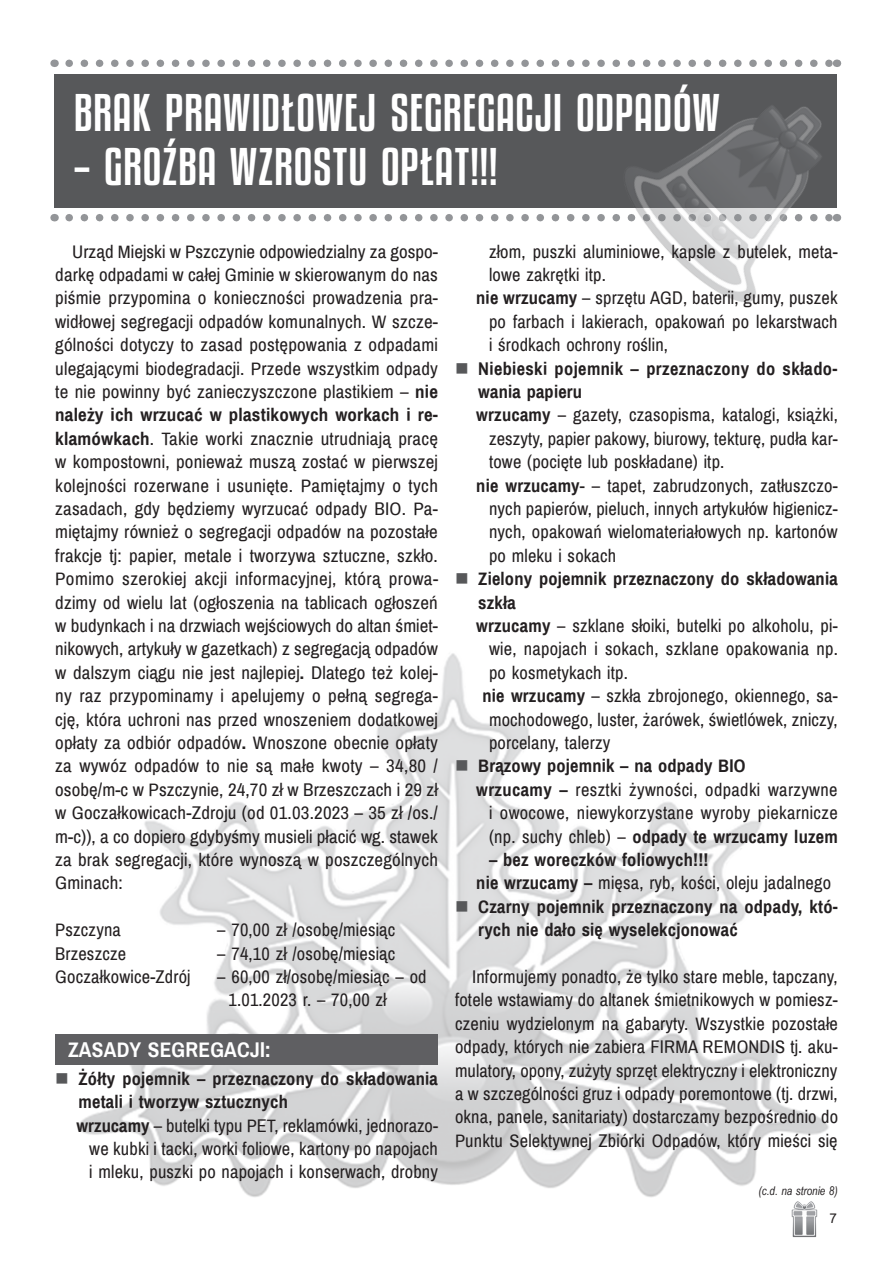
<style>
.page{position:relative;width:893px;height:1263px;background:#fff}
.page>*{position:absolute;margin:0;border:0;box-sizing:border-box;transform-origin:0 0}
.t1{font:46.5px "Kenyan Coffee Rg";color:#fff}
.t2{font:700 21px "Archivo Narrow";letter-spacing:.01em;color:#fff}
.t3{font:18px/23.4px "Archivo Narrow";letter-spacing:.01em;color:#231f20}
.t4{font:18px/23.4px "Archivo Narrow";letter-spacing:.01em;color:#231f20;text-align:justify;scale:1.05 1}
.t5{font:700 18px/23.4px "Archivo Narrow";letter-spacing:.01em;color:#231f20}
.t6{font:13.5px "Arial";color:#231f20}
.t7{font:italic 12px "Arial Narrow";color:#231f20}
.s1{font-weight:700}
.s2{font-weight:400}
</style>
<div class="page">
<img style="left:79px;top:653px;width:750px;height:585px">
<div style="left:55px;top:1034px;width:383px;height:30px;background:#5f5f62"></div>
<svg style="left:69px;top:60px;width:502px;height:7px"></svg>
<svg style="left:69px;top:214px;width:502px;height:7px"></svg>
<div style="left:55px;top:74px;width:782px;height:133px;background:#57585a"></div>
<img style="left:571px;top:59px;width:271px;height:244px">
<svg style="left:457px;top:760px;width:10px;height:11px"></svg>
<svg style="left:457px;top:901px;width:10px;height:10px"></svg>
<h1 class="t1" style="left:74px;top:85px;width:111px">BRAK PRAWIDŁOWEJ</h1>
<h1 class="t1" style="left:390px;top:85px;width:18px">SEGREGACJI</h1>
<h1 class="t1" style="left:576px;top:85px;width:22px">ODPADÓW</h1>
<h1 class="t1" style="left:74px;top:139px;width:177px">– GROŹBAWZROSTU</h1>
<h1 class="t1" style="left:381px;top:139px;width:19px">OPŁAT</h1>
<h1 class="t1" style="left:471px;top:139px;width:29px">!!!</h1>
<p class="t4" style="left:55px;top:240px;width:366px;text-indent:17px">Urząd Miejski w Pszczynie odpowiedzialny za gospo&shy;darkę odpadami w całej Gminie w skierowanym do nas piśmie przypomina o konieczności prowadzenia pra&shy;widłowej segregacji odpadów komunalnych. W szcze&shy;gólności dotyczy to zasad postępowania z odpadami ulegającymi biodegradacji. Przede wszystkim odpady te nie powinny być zanieczyszczone plastikiem – <span class="s1">nie należy ich wrzucać w plastikowych workach i re&shy;klamówkach</span>. Takie worki znacznie utrudniają pracę w kompostowni, ponieważ muszą zostać w pierwszej kolejności rozerwane i usunięte. Pamiętajmy o tych zasadach, gdy będziemy wyrzucać odpady BIO. Pa&shy;miętajmy również o segregacji odpadów na pozostałe frakcje tj: papier, metale i tworzywa sztuczne, szkło.<br>Pomimo szerokiej akcji informacyjnej, którą prowa&shy;dzimy od wielu lat (ogłoszenia na tablicach ogłoszeń w budynkach i na drzwiach wejściowych do altan śmiet&shy;nikowych, artykuły w gazetkach) z segregacją odpadów w dalszym ciągu nie jest najlepiej<span class="s1">.</span> Dlatego też kolej&shy;ny raz przypominamy i apelujemy o pełną segrega&shy;cję, która uchroni nas przed wnoszeniem dodatkowej opłaty za odbiór odpadów<span class="s1">.</span> Wnoszone obecnie opłaty za wywóz odpadów to nie są małe kwoty – 34,80 / osobę/m-c w Pszczynie, 24,70 zł w Brzeszczach i 29 zł w Goczałkowicach-Zdroju (od 01.03.2023 – 35 zł /os./ m-c)), a co dopiero gdybyśmy musieli płacić wg. stawek za brak segregacji, które wynoszą w poszczególnych Gminach:</p>
<p class="t3" style="left:55px;top:919px;width:67px">Pszczyna</p>
<p class="t3" style="left:217px;top:919px;width:180px">– 70,00 zł /osobę/miesiąc</p>
<p class="t3" style="left:55px;top:942px;width:72px">Brzeszcze</p>
<p class="t3" style="left:217px;top:942px;width:180px">– 74,10 zł /osobę/miesiąc</p>
<p class="t3" style="left:55px;top:965px;width:137px">Goczałkowice-Zdrój</p>
<p class="t3" style="left:229px;top:965px;width:200px;text-indent:-11px">– 60,00 zł/osobę/miesiąc – od<br>1.01.2023 r. – 70,00 zł</p>
<p class="t2" style="left:68px;top:1037px;width:204px">Zasady segregacji:</p>
<p class="t5" style="left:79px;top:1067px;width:361px">Żółty pojemnik – przeznaczony do składowania</p>
<p class="t5" style="left:79px;top:1090px;width:211px">metali i tworzyw sztucznych</p>
<p class="t3" style="left:77px;top:1114px;width:363px"><span class="s1">wrzucamy</span> – butelki typu PET, reklamówki, jednorazo-</p>
<p class="t3" style="left:89px;top:1137px;width:350px">we kubki i tacki, worki foliowe, kartony po napojach</p>
<p class="t3" style="left:89px;top:1161px;width:350px">i mleku, puszki po napojach i konserwach, drobny</p>
<p class="t3" style="left:489px;top:240px;width:350px">złom, puszki aluminiowe, kapsle z butelek, meta-</p>
<p class="t3" style="left:489px;top:263px;width:118px">lowe zakrętki itp.</p>
<p class="t3" style="left:476px;top:287px;width:363px"><span class="s1">nie wrzucamy</span> – sprzętu AGD, baterii, gumy, puszek</p>
<p class="t3" style="left:489px;top:310px;width:350px">po farbach i lakierach, opakowań po lekarstwach</p>
<p class="t3" style="left:489px;top:334px;width:181px">i środkach ochrony roślin,</p>
<p class="t5" style="left:478px;top:357px;width:361px">Niebieski pojemnik – przeznaczony do składo-</p>
<p class="t5" style="left:478px;top:380px;width:105px">wania papieru</p>
<p class="t3" style="left:476px;top:404px;width:363px"><span class="s1">wrzucamy</span> – gazety, czasopisma, katalogi, książki,</p>
<p class="t3" style="left:489px;top:427px;width:350px">zeszyty, papier pakowy, biurowy, tekturę, pudła kar-</p>
<p class="t3" style="left:489px;top:451px;width:237px">towe (pocięte lub poskładane) itp.</p>
<p class="t3" style="left:476px;top:474px;width:363px"><span class="s1">nie wrzucamy</span>- – tapet, zabrudzonych, zatłuszczo-</p>
<p class="t3" style="left:489px;top:497px;width:350px">nych papierów, pieluch, innych artykułów higienicz-</p>
<p class="t3" style="left:489px;top:521px;width:350px">nych, opakowań wielomateriałowych np. kartonów</p>
<p class="t3" style="left:489px;top:544px;width:129px">po mleku i sokach</p>
<p class="t5" style="left:478px;top:567px;width:361px">Zielony pojemnik przeznaczony do składowania</p>
<p class="t5" style="left:478px;top:591px;width:39px">szkła</p>
<p class="t3" style="left:476px;top:614px;width:363px"><span class="s1">wrzucamy</span> – szklane słoiki, butelki po alkoholu, pi-</p>
<p class="t3" style="left:489px;top:638px;width:350px">wie, napojach i sokach, szklane opakowania np.</p>
<p class="t3" style="left:489px;top:661px;width:140px">po kosmetykach itp.</p>
<p class="t3" style="left:482px;top:685px;width:357px"><span class="s1">nie wrzucamy</span> – szkła zbrojonego, okiennego, sa-</p>
<p class="t3" style="left:489px;top:708px;width:350px">mochodowego, luster, żarówek, świetlówek, zniczy,</p>
<p class="t3" style="left:489px;top:731px;width:123px">porcelany, talerzy</p>
<p class="t5" style="left:478px;top:754px;width:269px">Brązowy pojemnik – na odpady BIO</p>
<p class="t3" style="left:476px;top:778px;width:363px"><span class="s1">wrzucamy –</span> resztki żywności, odpadki warzywne</p>
<p class="t3" style="left:489px;top:802px;width:350px">i owocowe, niewykorzystane wyroby piekarnicze</p>
<p class="t5" style="left:489px;top:825px;width:350px"><span class="s2">(np. suchy chleb) –</span> odpady te wrzucamy luzem</p>
<p class="t5" style="left:476px;top:848px;width:363px;text-indent:13px">– bez woreczków foliowych!!!<br>nie wrzucamy – <span class="s2">mięsa, ryb, kości, oleju jadalnego </span>Czarny pojemnik przeznaczony na odpady, któ&shy;rych nie dało się wyselekcjonować</p>
<p class="t3" style="left:455px;top:965px;width:384px;text-align:justify;text-indent:17px">Informujemy ponadto, że tylko stare meble, tapczany, fotele wstawiamy do altanek śmietnikowych w pomiesz&shy;czeniu wydzielonym na gabaryty. Wszystkie pozostałe odpady, których nie zabiera FIRMA REMONDIS tj. aku&shy;mulatory, opony, zużyty sprzęt elektryczny i elektroniczny a w szczególności gruz i odpady poremontowe (tj. drzwi, okna, panele, sanitariaty) dostarczamy bezpośrednio do Punktu Selektywnej Zbiórki Odpadów, który mieści się</p>
<p class="t7" style="left:759px;top:1183px;width:81px">(c.d. na stronie 8)</p>
<p class="t6" style="left:830px;top:1209px;width:9px">7</p>
</div>
